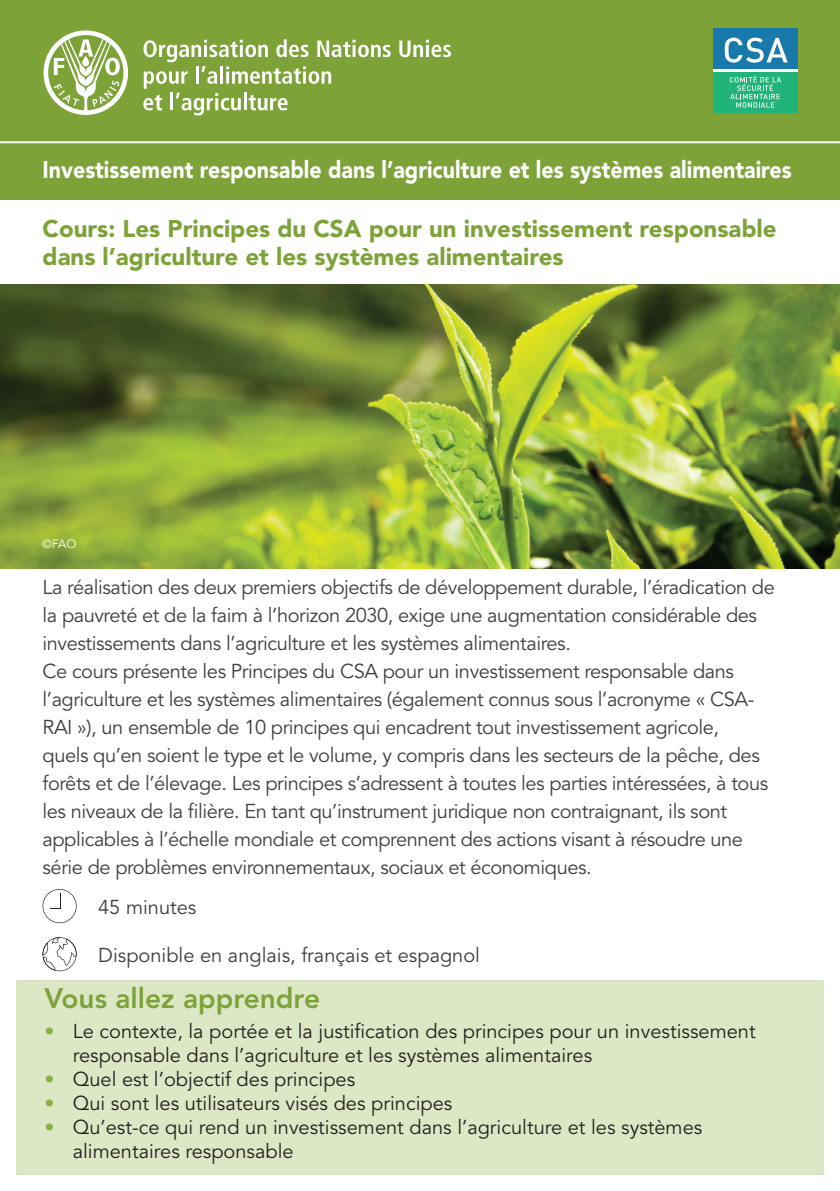
<style>
.page{position:relative;width:840px;height:1191px;background:#fff}
.page>*{position:absolute;margin:0;border:0;box-sizing:border-box;transform-origin:0 0}
.course_names{font:800 28px "Avenir LT Std";color:#7da238}
.categories{font:900 24px/28px "Avenir LT Std";color:#7da238}
.categories-2{font:900 24px "Avenir LT Std";color:#fff;scale:.89 1}
.course_body_text{font:20px/28px "Avenir LT Std";letter-spacing:-.02em;color:#3e3e3f}
.t1{font:20px/24px "Avenir LT Std";color:#231f20}
.course_body_text-2{font:20px "Avenir LT Std";color:#3e3e3f}
.course_body_text-3{font:12px "Avenir LT Std";color:#fff}
.s1{color:#8ab13f}
</style>
<div class="page">
<div style="left:16px;top:980px;width:807px;height:195px;background:#dce7c5"></div>
<div style="left:0;top:0;width:839px;height:199px;background:#7da238"></div>
<hr style="left:0;top:141px;width:839px;height:2px;background:#fff">
<svg style="left:43px;top:889px;width:34px;height:34px"></svg>
<svg style="left:43px;top:937px;width:34px;height:34px"></svg>
<img style="left:0;top:285px;width:839px;height:283px">
<div style="left:712px;top:29px;width:85px;height:42px;background:#1879ab"></div>
<div style="left:712px;top:71px;width:85px;height:42px;background:#21b479"></div>
<hr style="left:712px;top:70px;width:85px;height:2px;background:#fff">
<svg style="left:724px;top:38px;width:63px;height:25px"></svg>
<svg style="left:729px;top:75px;width:51px;height:33px"></svg>
<svg style="left:43px;top:30px;width:85px;height:85px"></svg>
<svg style="left:399px;top:40px;width:52px;height:17px"></svg>
<svg style="left:143px;top:39px;width:247px;height:76px"></svg>
<p class="categories-2" style="left:43px;top:155px;width:842px">Investissement responsable dans l’agriculture et les systèmes alimentaires</p>
<p class="categories" style="left:43px;top:215px;width:735px">Cours: Les Principes du CSA pour un investissement responsable dans l’agriculture et les systèmes alimentaires</p>
<p class="course_body_text-3" style="left:42px;top:537px;width:35px">©FAO</p>
<p class="course_body_text" style="left:43px;top:573px;width:733px">La réalisation des deux premiers objectifs de développement durable, l’éradication de la pauvreté et de la faim à l’horizon 2030, exige une augmentation considérable des investissements dans l’agriculture et les systèmes alimentaires.</p>
<p class="course_body_text" style="left:43px;top:657px;width:726px">Ce cours présente les Principes du CSA pour un investissement responsable dans l’agriculture et les systèmes alimentaires (également connus sous l’acronyme « CSA-RAI »), un ensemble de 10 principes qui encadrent tout investissement agricole, quels qu’en soient le type et le volume, y compris dans les secteurs de la pêche, des forêts et de l’élevage. Les principes s’adressent à toutes les parties intéressées, à tous les niveaux de la filière. En tant qu’instrument juridique non contraignant, ils sont applicables à l’échelle mondiale et comprennent des actions visant à résoudre une série de problèmes environnementaux, sociaux et économiques.</p>
<p class="course_body_text-2" style="left:98px;top:895px;width:100px">45 minutes</p>
<p class="course_body_text-2" style="left:98px;top:943px;width:383px">Disponible en anglais, français et espagnol</p>
<p class="course_names" style="left:44px;top:981px;width:277px">Vous allez apprendre</p>
<p class="t1" style="left:73px;top:1019px;width:684px;text-indent:-28px"><span class="s1">•</span> Le contexte, la portée et la justification des principes pour un investissement responsable dans l’agriculture et les systèmes alimentaires</p>
<p class="t1" style="left:44px;top:1067px;width:312px"><span class="s1">•</span> Quel est l’objectif des principes</p>
<p class="t1" style="left:44px;top:1091px;width:409px"><span class="s1">•</span> Qui sont les utilisateurs visés des principes</p>
<p class="t1" style="left:73px;top:1115px;width:630px;text-indent:-28px"><span class="s1">•</span> Qu’est-ce qui rend un investissement dans l’agriculture et les systèmes alimentaires responsable</p>
</div>
